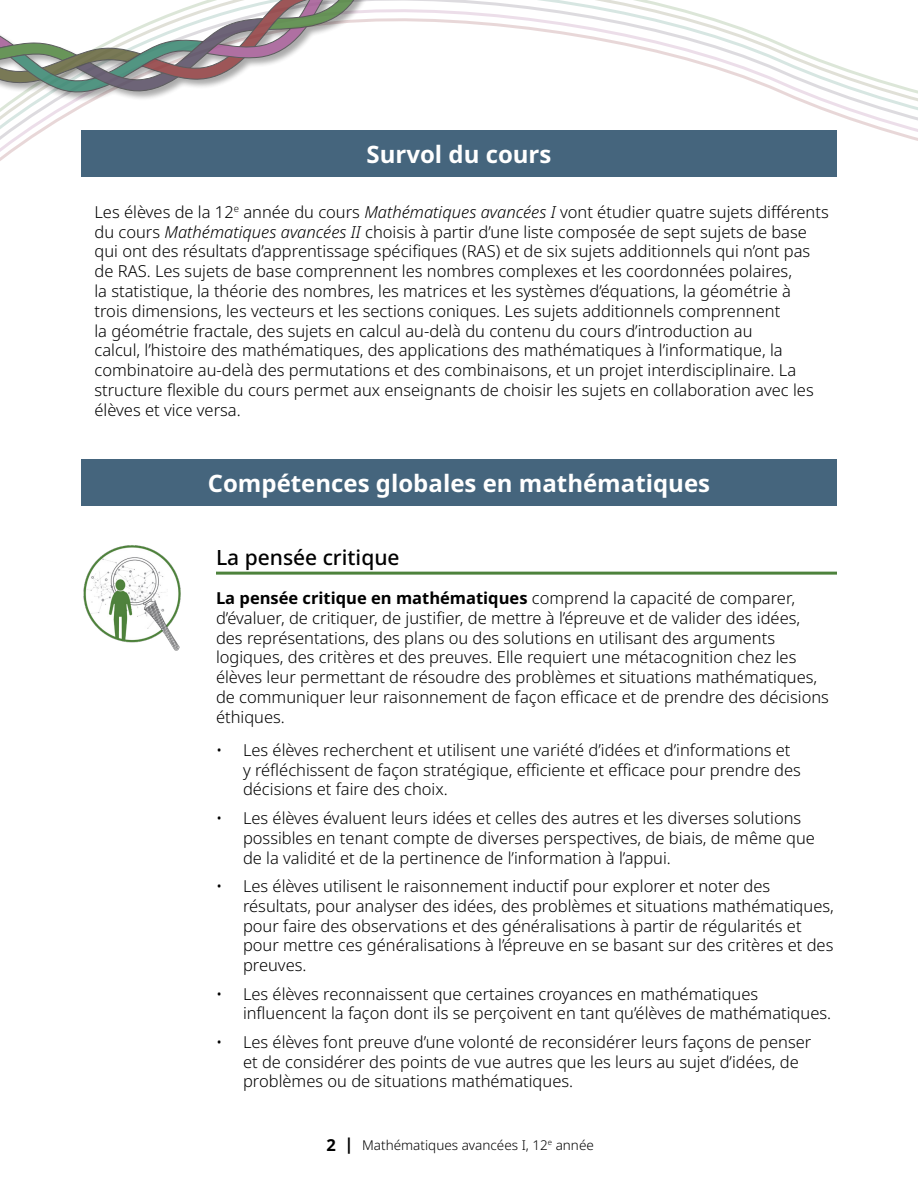
<style>
.page{position:relative;width:918px;height:1188px;background:#fff}
.page>*{position:absolute;margin:0;border:0;box-sizing:border-box;transform-origin:0 0}
.H2_White{font:700 24px "Noto Sans";color:#fff}
.H3_Competency_critical_thinking{font:500 21px "Noto Sans";color:#000}
.Paragraph{font:300 16.5px/19.8px "Noto Sans";color:#000}
.Paragraph_Comepetencies{font:300 16.5px/19.8px "Noto Sans";color:#000}
.t1{font:300 13.5px "Noto Sans";color:#000}
.s1{font-style:italic}
.s2{font-weight:700}
.s3{font-weight:700;font-size:16.5px}
</style>
<div class="page">
<svg style="left:0;top:0;width:918px;height:161px"></svg>
<div style="left:0;top:0;width:515px;height:102px;background:#000;opacity:.4"></div>
<svg style="left:0;top:0;width:407px;height:96px"></svg>
<div style="left:81px;top:130px;width:756px;height:47px;background:#45657d"></div>
<div style="left:81px;top:460px;width:756px;height:46px;background:#45657d"></div>
<hr style="left:216px;top:572px;width:621px;height:3px;background:#4d823c">
<img style="left:83px;top:545px;width:98px;height:106px">
<h2 class="H2_White" style="left:367px;top:137px;width:186px">Survol du cours</h2>
<p class="Paragraph" style="left:94px;top:202px;width:736px">Les élèves de la 12<sup>e</sup> année du cours <span class="s1">Mathématiques avancées I</span> vont étudier quatre sujets différents du cours <span class="s1">Mathématiques avancées II</span> choisis à partir d’une liste composée de sept sujets de base qui ont des résultats d’apprentissage spécifiques (RAS) et de six sujets additionnels qui n’ont pas de RAS. Les sujets de base comprennent les nombres complexes et les coordonnées polaires,<br>la statistique, la théorie des nombres, les matrices et les systèmes d’équations, la géométrie à<br>trois dimensions, les vecteurs et les sections coniques. Les sujets additionnels comprennent<br>la géométrie fractale, des sujets en calcul au-delà du contenu du cours d’introduction au<br>calcul, l’histoire des mathématiques, des applications des mathématiques à l’informatique, la combinatoire au-delà des permutations et des combinaisons, et un projet interdisciplinaire. La structure flexible du cours permet aux enseignants de choisir les sujets en collaboration avec les élèves et vice versa.</p>
<h2 class="H2_White" style="left:208px;top:467px;width:504px">Compétences globales en mathématiques</h2>
<h3 class="H3_Competency_critical_thinking" style="left:216px;top:542px;width:185px">La pensée critique</h3>
<p class="Paragraph_Comepetencies" style="left:216px;top:589px;width:614px"><span class="s2">La pensée critique en mathématiques</span> comprend la capacité de comparer, d’évaluer, de critiquer, de justifier, de mettre à l’épreuve et de valider des idées, des représentations, des plans ou des solutions en utilisant des arguments logiques, des critères et des preuves. Elle requiert une métacognition chez les élèves leur permettant de résoudre des problèmes et situations mathématiques, de communiquer leur raisonnement de façon efficace et de prendre des décisions éthiques.</p>
<p class="Paragraph" style="left:243px;top:740px;width:559px;text-indent:-27px">• Les élèves recherchent et utilisent une variété d’idées et d’informations et y réfléchissent de façon stratégique, efficiente et efficace pour prendre des décisions et faire des choix.</p>
<p class="Paragraph" style="left:243px;top:808px;width:574px;text-indent:-27px">• Les élèves évaluent leurs idées et celles des autres et les diverses solutions possibles en tenant compte de diverses perspectives, de biais, de même que de la validité et de la pertinence de l’information à l’appui.</p>
<p class="Paragraph" style="left:243px;top:876px;width:592px;text-indent:-27px">• Les élèves utilisent le raisonnement inductif pour explorer et noter des résultats, pour analyser des idées, des problèmes et situations mathématiques, pour faire des observations et des généralisations à partir de régularités et pour mettre ces généralisations à l’épreuve en se basant sur des critères et des preuves.</p>
<p class="Paragraph" style="left:243px;top:984px;width:590px;text-indent:-27px">• Les élèves reconnaissent que certaines croyances en mathématiques influencent la façon dont ils se perçoivent en tant qu’élèves de mathématiques.</p>
<p class="Paragraph" style="left:243px;top:1032px;width:570px;text-indent:-27px">• Les élèves font preuve d’une volonté de reconsidérer leurs façons de penser et de considérer des points de vue autres que les leurs au sujet d’idées, de problèmes ou de situations mathématiques.</p>
<p class="t1" style="left:326px;top:1135px;width:269px"><span class="s3">2 |</span> Mathématiques avancées I, 12<sup>e</sup> année</p>
</div>
